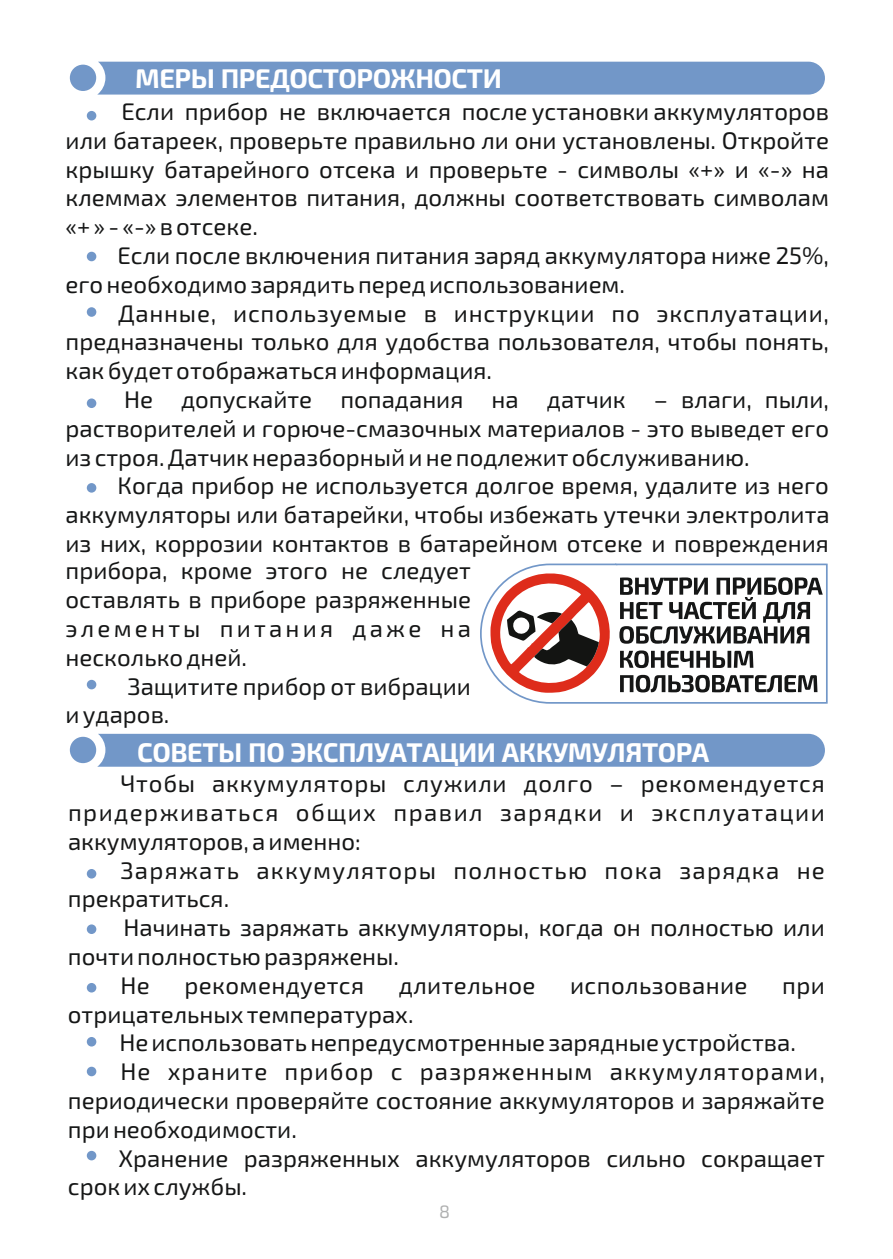
<style>
.page{position:relative;width:893px;height:1259px;background:#fff}
.page>*{position:absolute;margin:0;border:0;box-sizing:border-box;transform-origin:0 0}
.t1{font:700 27px "Exo 2.0";letter-spacing:-.02em;color:#fff}
.t2{font:24px/28.8px "Exo 2.0";color:#151616;text-align:justify}
.t3{font:24px/28.8px "Exo 2.0";letter-spacing:.055em;color:#151616}
.t4{font:24px "Exo 2.0";letter-spacing:.045em;color:#151616}
.t5{font:24px "Exo 2.0";letter-spacing:.135em;color:#151616}
.t6{font:18px "Exo 2.0";color:#afb0b0}
</style>
<div class="page">
<div style="left:70px;top:62px;width:755px;height:33px;background:#7297c8"></div>
<svg style="left:480px;top:563px;width:348px;height:141px"></svg>
<div style="left:70px;top:734px;width:755px;height:32px;background:#7297c8"></div>
<div style="left:87px;top:483px;width:9px;height:9px;background:#7297c8;border-radius:50%"></div>
<div style="left:87px;top:398px;width:9px;height:10px;background:#7297c8;border-radius:50%"></div>
<div style="left:87px;top:307px;width:9px;height:10px;background:#7297c8;border-radius:50%"></div>
<div style="left:87px;top:252px;width:9px;height:9px;background:#7297c8;border-radius:50%"></div>
<div style="left:87px;top:111px;width:9px;height:9px;background:#7297c8;border-radius:50%"></div>
<div style="left:87px;top:680px;width:9px;height:9px;background:#7297c8;border-radius:50%"></div>
<div style="left:87px;top:869px;width:9px;height:9px;background:#7297c8;border-radius:50%"></div>
<div style="left:87px;top:924px;width:9px;height:10px;background:#7297c8;border-radius:50%"></div>
<div style="left:87px;top:983px;width:9px;height:9px;background:#7297c8;border-radius:50%"></div>
<div style="left:87px;top:1037px;width:9px;height:9px;background:#7297c8;border-radius:50%"></div>
<div style="left:87px;top:1066px;width:9px;height:10px;background:#7297c8;border-radius:50%"></div>
<div style="left:87px;top:1150px;width:9px;height:10px;background:#7297c8;border-radius:50%"></div>
<p class="t1" style="left:135px;top:69px;width:368px">МЕРЫ ПРЕДОСТОРОЖНОСТИ</p>
<p class="t2" style="left:66px;top:100px;width:765px;text-indent:56px">Если прибор не включается после установки аккумуляторов или батареек, проверьте правильно ли они установлены. Откройте крышку батарейного отсека и проверьте - символы «+» и «-» на клеммах элементов питания, должны соответствовать символам «+ » - «-» в отсеке.</p>
<p class="t2" style="left:66px;top:244px;width:765px;text-indent:52px">Если после включения питания заряд аккумулятора ниже 25%, его необходимо зарядить перед использованием.</p>
<p class="t2" style="left:66px;top:301px;width:765px;text-indent:52px">Данные, используемые в инструкции по эксплуатации, предназначены только для удобства пользователя, чтобы понять, как будет отображаться информация.</p>
<p class="t2" style="left:66px;top:388px;width:765px;text-indent:58px">Не допускайте попадания на датчик – влаги, пыли, растворителей и горюче-смазочных материалов - это выведет его из строя. Датчик неразборный и не подлежит обслуживанию.</p>
<p class="t2" style="left:118px;top:474px;width:713px">Когда прибор не используется долгое время, удалите из него</p>
<p class="t2" style="left:66px;top:503px;width:766px">аккумуляторы или батарейки, чтобы избежать утечки электролита</p>
<p class="t2" style="left:66px;top:532px;width:765px">из них, коррозии контактов в батарейном отсеке и повреждения</p>
<p class="t2" style="left:66px;top:559px;width:407px">прибора, кроме этого не следует</p>
<p class="t2" style="left:66px;top:588px;width:407px">оставлять в приборе разряженные</p>
<p class="t5" style="left:66px;top:620px;width:407px">элементы питания даже на</p>
<p class="t2" style="left:66px;top:645px;width:183px">несколько дней.</p>
<p class="t2" style="left:127px;top:674px;width:345px">Защитите прибор от вибрации</p>
<p class="t2" style="left:66px;top:703px;width:105px">и ударов.</p>
<p class="t1" style="left:137px;top:742px;width:574px">СОВЕТЫ ПО ЭКСПЛУАТАЦИИ АККУМУЛЯТОРА</p>
<p class="t2" style="left:68px;top:771px;width:758px;text-indent:52px">Чтобы аккумуляторы служили долго – рекомендуется придерживаться общих правил зарядки и эксплуатации аккумуляторов, а именно:</p>
<p class="t3" style="left:68px;top:858px;width:758px;text-indent:52px">Заряжать аккумуляторы полностью пока зарядка не прекратиться.</p>
<p class="t2" style="left:123px;top:915px;width:703px">Начинать заряжать аккумуляторы, когда он полностью или</p>
<p class="t2" style="left:68px;top:944px;width:333px">почти полностью разряжены.</p>
<p class="t2" style="left:120px;top:973px;width:31px">Не</p>
<p class="t2" style="left:184px;top:973px;width:181px">рекомендуется</p>
<p class="t2" style="left:399px;top:973px;width:138px">длительное</p>
<p class="t2" style="left:570px;top:973px;width:179px">использование</p>
<p class="t2" style="left:782px;top:973px;width:44px">при</p>
<p class="t2" style="left:68px;top:1002px;width:347px">отрицательных температурах.</p>
<p class="t2" style="left:119px;top:1031px;width:678px">Не использовать непредусмотренные зарядные устройства.</p>
<p class="t4" style="left:120px;top:1063px;width:706px">Не храните прибор с разряженным аккумуляторами,</p>
<p class="t2" style="left:68px;top:1088px;width:758px">периодически проверяйте состояние аккумуляторов и заряжайте</p>
<p class="t2" style="left:68px;top:1117px;width:230px">при необходимости.</p>
<p class="t2" style="left:119px;top:1146px;width:708px">Хранение разряженных аккумуляторов сильно сокращает</p>
<p class="t2" style="left:68px;top:1175px;width:181px">срок их службы.</p>
<p class="t6" style="left:439px;top:1205px;width:12px">8</p>
</div>
